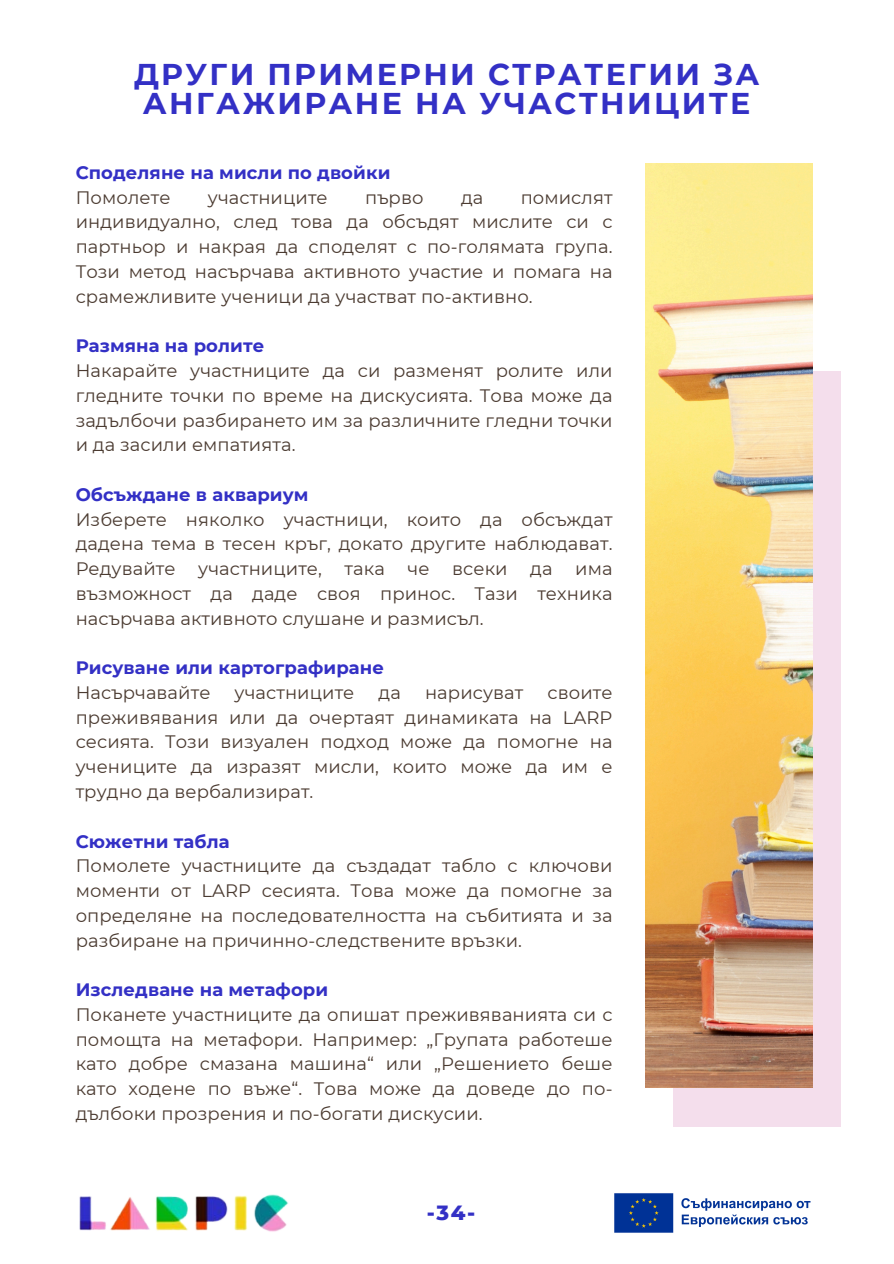
<style>
.page{position:relative;width:894px;height:1264px;background:#fff}
.page>*{position:absolute;margin:0;border:0;box-sizing:border-box;transform-origin:0 0}
.t1{font:700 30px/29.2px "Montserrat";letter-spacing:.08em;color:#3330c5}
.t2{font:800 21px "Montserrat";color:#3330c5}
.t3{font:18px/24.8px "Montserrat";letter-spacing:.005em;color:#4b3b31;text-align:justify}
.t4{font:700 18px "Montserrat";letter-spacing:.005em;color:#3330c5}
</style>
<div class="page">
<div style="left:673px;top:371px;width:167px;height:755px;background:#f4deec"></div>
<img style="left:645px;top:164px;width:166px;height:923px">
<img style="left:614px;top:1193px;width:197px;height:40px">
<img style="left:79px;top:1194px;width:210px;height:38px">
<h1 class="t1" style="left:134px;top:59px;width:626px">ДРУГИ ПРИМЕРНИ СТРАТЕГИИ ЗА<br>АНГАЖИРАНЕ НА УЧАСТНИЦИТЕ</h1>
<p class="t4" style="left:76px;top:161px;width:316px">Споделяне на мисли по двойки</p>
<p class="t3" style="left:76px;top:185px;width:96px">Помолете</p>
<p class="t3" style="left:208px;top:185px;width:121px">участниците</p>
<p class="t3" style="left:365px;top:185px;width:60px">първо</p>
<p class="t3" style="left:461px;top:185px;width:24px">да</p>
<p class="t3" style="left:76px;top:185px;width:538px;text-indent:445px">помислят индивидуално, след това да обсъдят мислите си с партньор и накрая да споделят с по-голямата група.<br>Този метод насърчава активното участие и помага на срамежливите ученици да участват по-активно.</p>
<p class="t4" style="left:76px;top:335px;width:190px">Размяна на ролите</p>
<p class="t3" style="left:76px;top:358px;width:538px">Накарайте участниците да си разменят ролите или гледните точки по време на дискусията. Това може да задълбочи разбирането им за различните гледни точки и да засили емпатията.</p>
<p class="t4" style="left:76px;top:483px;width:234px">Обсъждане в аквариум</p>
<p class="t3" style="left:76px;top:507px;width:538px">Изберете няколко участници, които да обсъждат дадена тема в тесен кръг, докато другите наблюдават.<br>Редувайте</p>
<p class="t3" style="left:76px;top:556px;width:538px;text-indent:499px">има възможност да даде своя принос. Тази техника насърчава активното слушане и размисъл.</p>
<p class="t4" style="left:76px;top:656px;width:310px">Рисуване или картографиране</p>
<p class="t3" style="left:76px;top:680px;width:136px">Насърчавайте</p>
<p class="t3" style="left:234px;top:680px;width:121px">участниците</p>
<p class="t3" style="left:378px;top:680px;width:24px">да</p>
<p class="t3" style="left:425px;top:680px;width:100px">нарисуват</p>
<p class="t3" style="left:198px;top:556px;width:125px">участниците,</p>
<p class="t3" style="left:344px;top:556px;width:42px">така</p>
<p class="t3" style="left:407px;top:556px;width:23px">че</p>
<p class="t3" style="left:452px;top:556px;width:57px">всеки</p>
<p class="t3" style="left:530px;top:556px;width:24px">да</p>
<p class="t3" style="left:76px;top:680px;width:538px;text-indent:471px">своите преживявания или да очертаят динамиката на LARP сесията. Този визуален подход може да помогне на учениците да изразят мисли, които може да им е трудно да вербализират.</p>
<p class="t4" style="left:76px;top:830px;width:155px">Сюжетни табла</p>
<p class="t3" style="left:76px;top:853px;width:538px">Помолете участниците да създадат табло с ключови моменти от LARP сесията. Това може да помогне за определяне на последователността на събитията и за разбиране на причинно-следствените връзки.</p>
<p class="t4" style="left:76px;top:978px;width:254px">Изследване на метафори</p>
<p class="t3" style="left:76px;top:1002px;width:538px">Поканете участниците да опишат преживяванията си с помощта на метафори. Например: „Групата работеше като добре смазана машина“ или „Решението беше като ходене по въже“. Това може да доведе до по&shy;дълбоки прозрения и по-богати дискусии.</p>
<p class="t2" style="left:426px;top:1199px;width:50px">-34-</p>
</div>
